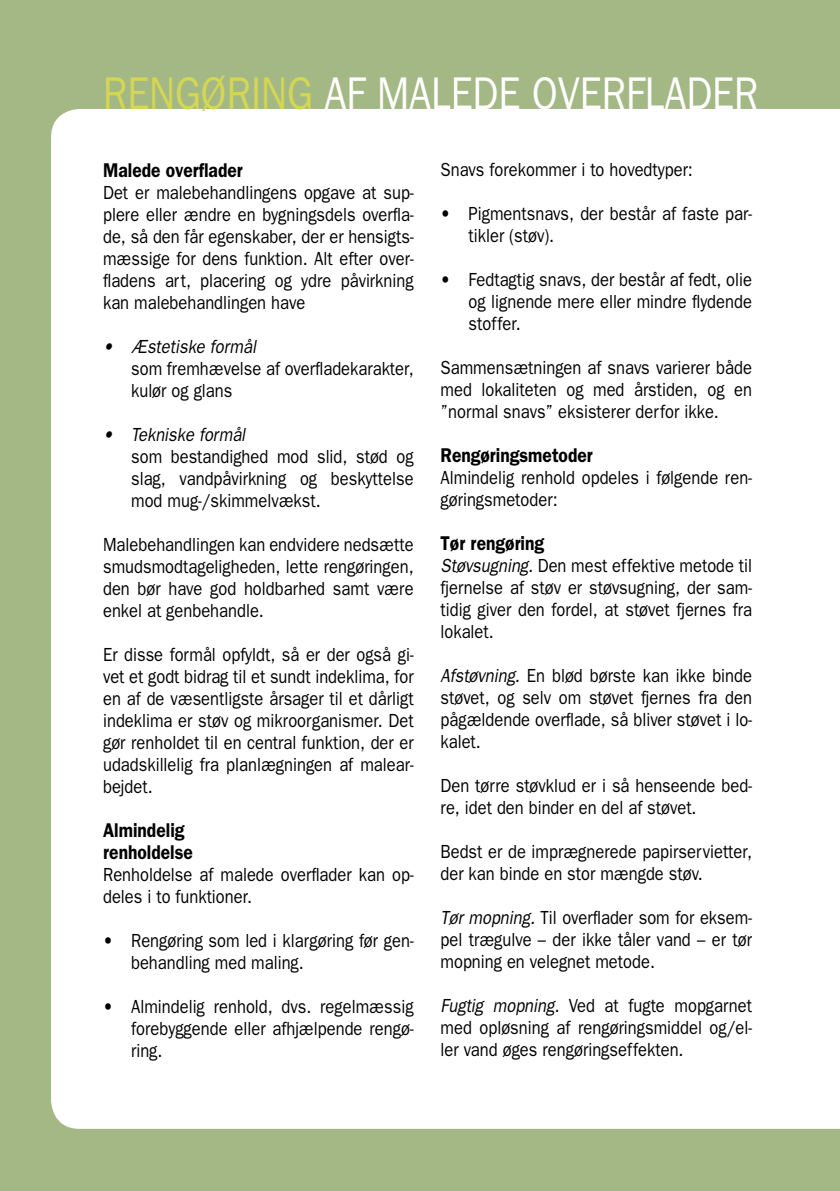
<style>
.page{position:relative;width:840px;height:1191px;background:#fff}
.page>*{position:absolute;margin:0;border:0;box-sizing:border-box;transform-origin:0 0}
.t1{font:46px "Franklin Gothic";color:#fff;scale:.85 1}
.RU03{font:600 20px/22px "Franklin Gothic";color:#000;scale:.87 1}
.BT01{font:19px/22px "Franklin Gothic";color:#000;text-align:justify;scale:.87 1}
.BT01-2{font:italic 19px "Franklin Gothic";color:#000;scale:.87 1}
.s1{color:#d4d655}
.s2{font-style:italic}
</style>
<div class="page">
<div style="left:0;top:0;width:839px;height:1191px;background:#a4b885"></div>
<div style="left:51px;top:109px;width:788px;height:1019px;background:#fff"></div>
<p class="t1" style="left:103px;top:67px;width:772px"><span class="s1">RENGØRING</span> AF MALEDE OVERFLADER</p>
<p class="RU03" style="left:103px;top:158px;width:162px">Malede overflader</p>
<p class="BT01" style="left:103px;top:181px;width:358px">Det er malebehandlingens opgave at sup&shy;plere eller ændre en bygningsdels overfla&shy;de, så den får egenskaber, der er hensigts&shy;mæssige for dens funktion. Alt efter over&shy;fladens art, placering og ydre påvirkning kan malebehandlingen have</p>
<p class="BT01-2" style="left:103px;top:335px;width:177px">• Æstetiske formål</p>
<p class="BT01" style="left:131px;top:357px;width:326px">som fremhævelse af overfladekarakter, kulør og glans</p>
<p class="BT01-2" style="left:103px;top:423px;width:165px">• Tekniske formål</p>
<p class="BT01" style="left:131px;top:445px;width:326px">som bestandighed mod slid, stød og slag, vandpåvirkning og beskyttelse mod mug-/skimmelvækst.</p>
<p class="BT01" style="left:103px;top:533px;width:358px">Malebehandlingen kan endvidere nedsætte smudsmodtageligheden, lette rengøringen, den bør have god holdbarhed samt være enkel at genbehandle.</p>
<p class="BT01" style="left:103px;top:643px;width:358px">Er disse formål opfyldt, så er der også gi&shy;vet et godt bidrag til et sundt indeklima, for en af de væsentligste årsager til et dårligt indeklima er støv og mikroorganismer. Det gør renholdet til en central funktion, der er udadskillelig fra planlægningen af malear&shy;bejdet.</p>
<p class="RU03" style="left:103px;top:818px;width:105px">Almindelig renholdelse</p>
<p class="BT01" style="left:103px;top:863px;width:358px">Renholdelse af malede overflader kan op&shy;deles i to funktioner.</p>
<p class="BT01" style="left:131px;top:929px;width:326px;text-indent:-28px">• Rengøring som led i klargøring før gen&shy;behandling med maling.</p>
<p class="BT01" style="left:131px;top:995px;width:326px;text-indent:-28px">• Almindelig renhold, dvs. regelmæssig forebyggende eller afhjælpende rengø&shy;ring.</p>
<p class="BT01" style="left:440px;top:158px;width:291px">Snavs forekommer i to hovedtyper:</p>
<p class="BT01" style="left:468px;top:202px;width:327px;text-indent:-28px">• Pigmentsnavs, der består af faste par&shy;tikler (støv).</p>
<p class="BT01" style="left:468px;top:268px;width:327px;text-indent:-28px">• Fedtagtig snavs, der består af fedt, olie og lignende mere eller mindre flydende stoffer.</p>
<p class="BT01" style="left:440px;top:356px;width:359px">Sammensætningen af snavs varierer både med lokaliteten og med årstiden, og en ”normal snavs” eksisterer derfor ikke.</p>
<p class="RU03" style="left:440px;top:443px;width:176px">Rengøringsmetoder</p>
<p class="BT01" style="left:440px;top:466px;width:359px">Almindelig renhold opdeles i følgende ren&shy;gøringsmetoder:</p>
<p class="RU03" style="left:440px;top:531px;width:121px">Tør rengøring</p>
<p class="BT01" style="left:440px;top:554px;width:359px"><span class="s2">Støvsugning.</span> Den mest effektive metode til fjernelse af støv er støvsugning, der sam&shy;tidig giver den fordel, at støvet fjernes fra lokalet.</p>
<p class="BT01" style="left:440px;top:664px;width:359px"><span class="s2">Afstøvning.</span> En blød børste kan ikke binde støvet, og selv om støvet fjernes fra den pågældende overflade, så bliver støvet i lo&shy;kalet.</p>
<p class="BT01" style="left:440px;top:774px;width:359px">Den tørre støvklud er i så henseende bed&shy;re, idet den binder en del af støvet.</p>
<p class="BT01" style="left:440px;top:840px;width:359px">Bedst er de imprægnerede papirservietter, der kan binde en stor mængde støv.</p>
<p class="BT01" style="left:440px;top:906px;width:359px"><span class="s2">Tør mopning.</span> Til overflader som for eksem&shy;pel trægulve – der ikke tåler vand – er tør mopning en velegnet metode.</p>
<p class="BT01" style="left:440px;top:994px;width:359px"><span class="s2">Fugtig mopning.</span> Ved at fugte mopgarnet med opløsning af rengøringsmiddel og/el&shy;ler vand øges rengøringseffekten.</p>
</div>
